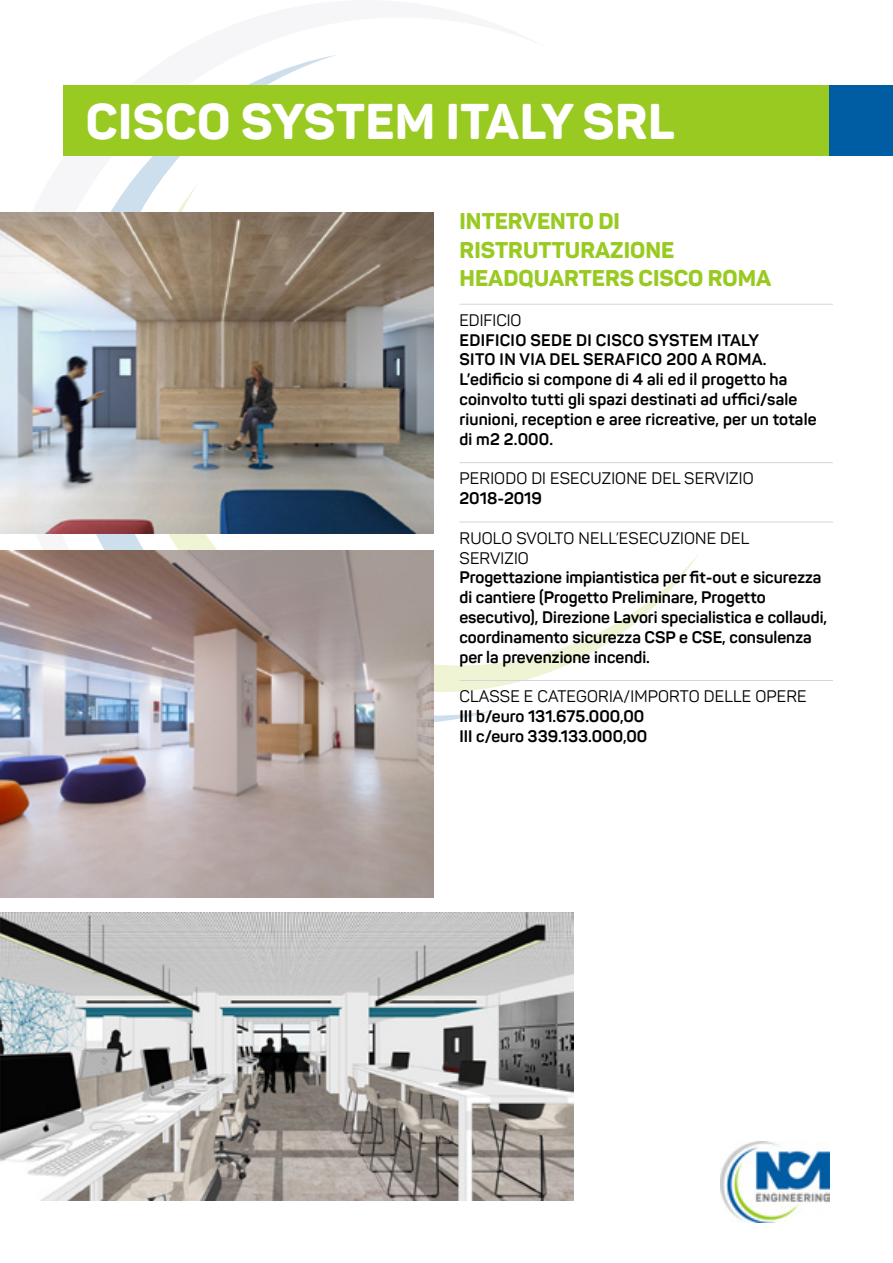
<style>
.page{position:relative;width:893px;height:1263px;background:#fff}
.page>*{position:absolute;margin:0;border:0;box-sizing:border-box;transform-origin:0 0}
.t1{font:800 49.5px "Panton";letter-spacing:.01em;color:#fff}
.t2{font:800 22.5px/28.5px "Panton";color:#99ca21}
.t3{font:700 16.5px/19.8px "Panton";color:#000}
.t4{font:16.5px/19.8px "Panton";letter-spacing:.01em;color:#000}
</style>
<div class="page">
<svg style="left:21px;top:55px;width:475px;height:667px"></svg>
<svg style="left:103px;top:182px;width:597px;height:527px"></svg>
<div style="left:829px;top:85px;width:64px;height:70px;background:#005da3"></div>
<img style="left:720px;top:1142px;width:109px;height:80px">
<hr style="left:459px;top:304px;width:374px;height:1px;background:#d4d6dd">
<hr style="left:459px;top:462px;width:374px;height:1px;background:#d4d6dd">
<hr style="left:459px;top:522px;width:374px;height:1px;background:#d4d6dd">
<hr style="left:459px;top:680px;width:374px;height:1px;background:#d4d6dd">
<div style="left:64px;top:85px;width:765px;height:70px;background:#99ca21"></div>
<img style="left:0;top:213px;width:434px;height:321px">
<img style="left:0;top:913px;width:573px;height:288px">
<img style="left:0;top:551px;width:434px;height:347px">
<h1 class="t1" style="left:86px;top:90px;width:590px">CISCO SYSTEM ITALY SRL</h1>
<h2 class="t2" style="left:460px;top:207px;width:313px">INTERVENTO DI<br>RISTRUTTURAZIONE<br>HEADQUARTERS CISCO ROMA</h2>
<p class="t4" style="left:459px;top:310px;width:64px">EDIFICIO</p>
<p class="t3" style="left:459px;top:330px;width:359px">EDIFICIO SEDE DI CISCO SYSTEM ITALY<br>SITO IN VIA DEL SERAFICO 200 A ROMA.<br>L’edificio si compone di 4 ali ed il progetto ha coinvolto tutti gli spazi destinati ad uffici/sale riunioni, reception e aree ricreative, per un totale di m2 2.000.</p>
<p class="t4" style="left:460px;top:468px;width:296px">PERIODO DI ESECUZIONE DEL SERVIZIO</p>
<p class="t3" style="left:459px;top:488px;width:84px">2018-2019</p>
<p class="t4" style="left:460px;top:528px;width:291px">RUOLO SVOLTO NELL’ESECUZIONE DEL<br>SERVIZIO</p>
<p class="t3" style="left:459px;top:567px;width:369px">Progettazione impiantistica per fit-out e sicurezza di cantiere (Progetto Preliminare, Progetto esecutivo), Direzione Lavori specialistica e collaudi, coordinamento sicurezza CSP e CSE, consulenza per la prevenzione incendi.</p>
<p class="t4" style="left:460px;top:686px;width:349px">CLASSE E CATEGORIA/IMPORTO DELLE OPERE</p>
<p class="t3" style="left:459px;top:706px;width:189px">III b/euro 131.675.000,00<br>III c/euro 339.133.000,00</p>
</div>
